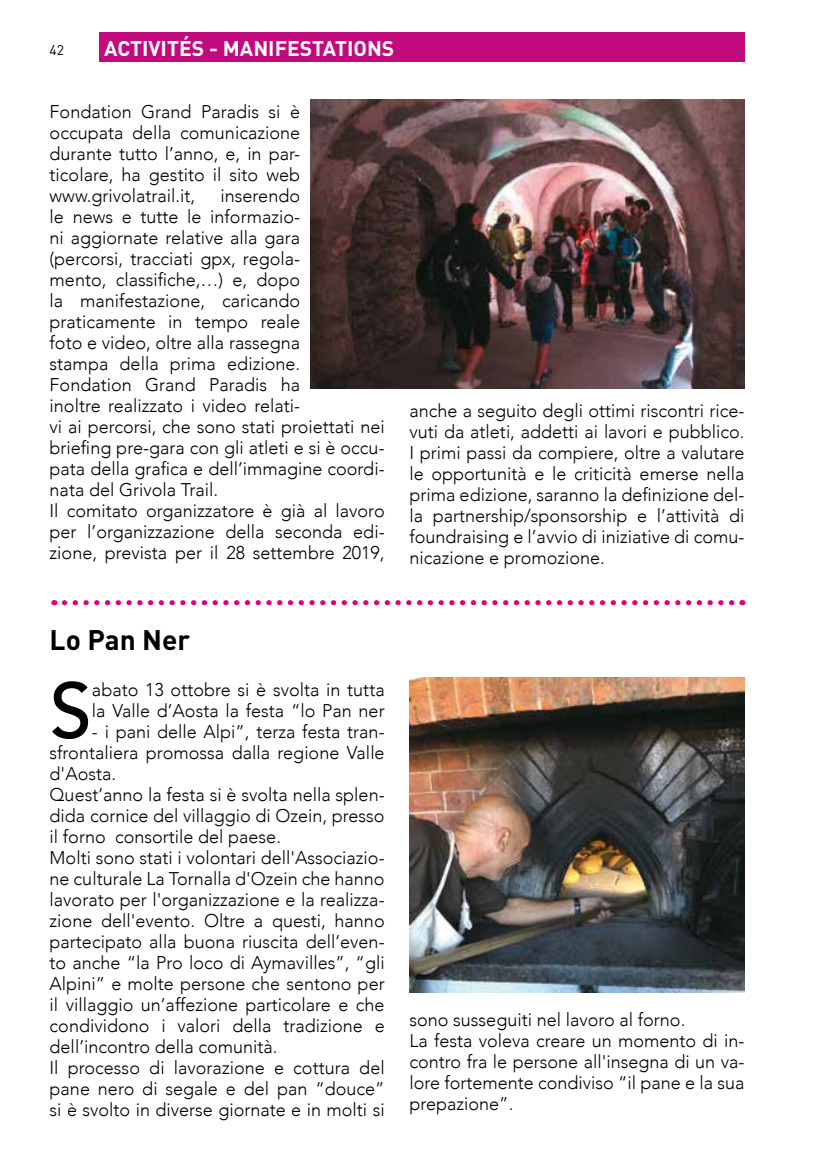
<style>
.page{position:relative;width:819px;height:1166px;background:#fff}
.page>*{position:absolute;margin:0;border:0;box-sizing:border-box;transform-origin:0 0}
.t1{font:500 77.7px "Avenir";color:#000}
.t2{font:700 28px "DIN";color:#000}
.t3{font:700 21px "DIN";color:#fff}
.t4{font:300 18.38px/21px "Avenir";color:#000}
.t5{font:14px "DIN";color:#000}
</style>
<div class="page">
<img style="left:409px;top:677px;width:335px;height:315px">
<div style="left:99px;top:32px;width:645px;height:30px;background:#c2097e"></div>
<img style="left:310px;top:99px;width:434px;height:290px">
<svg style="left:64px;top:600px;width:678px;height:5px"></svg>
<p class="t5" style="left:50px;top:42px;width:16px">42</p>
<p class="t3" style="left:104px;top:35px;width:291px">ACTIVITÉS - MANIFESTATIONS</p>
<p class="t4" style="left:50px;top:101px;width:252px;text-align:justify">Fondation Grand Paradis si è occupata della comunicazione durante tutto l’anno, e, in par&shy;ticolare, ha gestito il sito web www.grivolatrail.it,</p>
<p class="t4" style="left:50px;top:185px;width:336px;text-indent:171px">inserendo<br>le news e tutte le informazio-<br>ni aggiornate relative alla gara<br>(percorsi, tracciati gpx, regola-<br>mento, classifiche,…) e, dopo<br>la manifestazione, caricando praticamente in tempo reale<br>foto e video, oltre alla rassegna<br>stampa della prima edizione.<br>Fondation Grand Paradis ha<br>inoltre realizzato i video relati-<br>vi ai percorsi, che sono stati proiettati nei briefing pre-gara con gli atleti e si è occu&shy;pata della grafica e dell’immagine coordi&shy;nata del Grivola Trail.<br>Il comitato organizzatore è già al lavoro per l’organizzazione della seconda edi&shy;zione, prevista per il 28 settembre 2019,</p>
<p class="t4" style="left:409px;top:400px;width:336px;text-align:justify">anche a seguito degli ottimi riscontri rice&shy;vuti da atleti, addetti ai lavori e pubblico.<br>I primi passi da compiere, oltre a valutare le opportunità e le criticità emerse nella prima edizione, saranno la definizione del&shy;la partnership/sponsorship e l’attività di foundraising e l’avvio di iniziative di comu&shy;nicazione e promozione.</p>
<h2 class="t2" style="left:50px;top:621px;width:142px">Lo Pan Ner</h2>
<h1 class="t1" style="left:50px;top:643px;width:44px">S</h1>
<p class="t4" style="left:92px;top:679px;width:294px">abato 13 ottobre si è svolta in tutta la Valle d’Aosta la festa “lo Pan ner</p>
<p class="t4" style="left:50px;top:721px;width:336px;text-indent:42px">- i pani delle Alpi”, terza festa tran&shy;sfrontaliera promossa dalla regione Valle d'Aosta.<br>Quest’anno la festa si è svolta nella splen&shy;dida cornice del villaggio di Ozein, presso il forno consortile del paese.<br>Molti sono stati i volontari dell'Associazio&shy;ne culturale La Tornalla d'Ozein che hanno lavorato per l'organizzazione e la realizza&shy;zione dell'evento. Oltre a questi, hanno partecipato alla buona riuscita dell’even&shy;to anche “la Pro loco di Aymavilles”, “gli Alpini” e molte persone che sentono per il villaggio un’affezione particolare e che condividono i valori della tradizione e dell’incontro della comunità.<br>Il processo di lavorazione e cottura del pane nero di segale e del pan “douce” si è svolto in diverse giornate e in molti si</p>
<p class="t4" style="left:409px;top:1009px;width:336px">sono susseguiti nel lavoro al forno.<br>La festa voleva creare un momento di in&shy;contro fra le persone all'insegna di un va&shy;lore fortemente condiviso “il pane e la sua prepazione”.</p>
</div>
